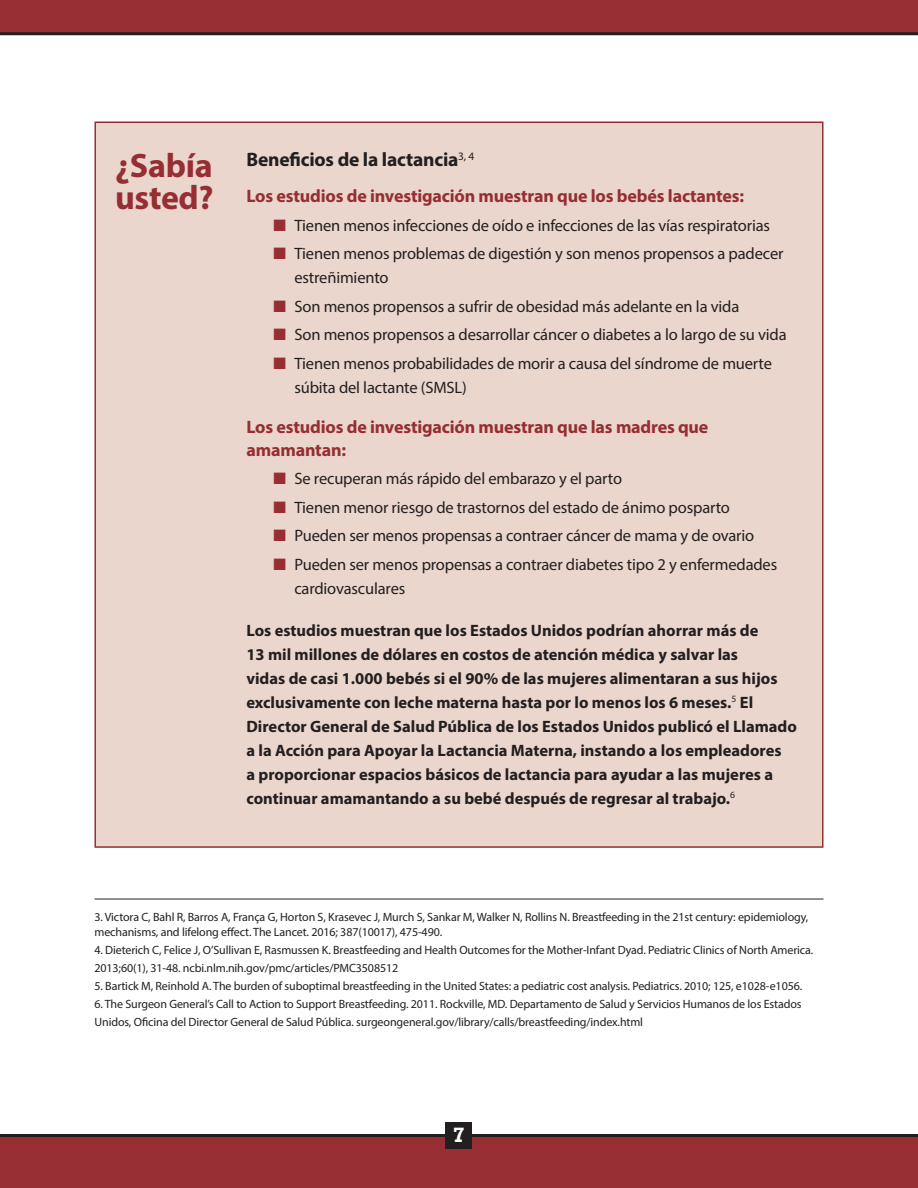
<style>
.page{position:relative;width:918px;height:1188px;background:#fff}
.page>*{position:absolute;margin:0;border:0;box-sizing:border-box;transform-origin:0 0}
.t1{font:700 34.05px/32.1px "Myriad Pro";letter-spacing:-.01em;color:#962e33}
.t2{font:700 19.5px "Myriad Pro";letter-spacing:-.01em;color:#231f20}
.t3{font:700 19.5px "Rockwell";color:#fff;scale:.9 1}
.t4{font:700 18px/22.5px "Myriad Pro";letter-spacing:-.01em;color:#962e33}
.t5{font:16.5px/24px "Myriad Pro";letter-spacing:-.01em;color:#231f20}
.t6{font:700 16.5px/24px "Myriad Pro";color:#231f20}
.t7{font:12px/18px "Myriad Pro";letter-spacing:-.01em;color:#231f20}
.s1{color:#962e33}
</style>
<div class="page">
<div style="left:0;top:0;width:918px;height:34px;background:#962e33"></div>
<div style="left:0;top:1134px;width:918px;height:54px;background:#962e33"></div>
<hr style="left:0;top:32px;width:918px;height:3px;background:#231f20">
<hr style="left:0;top:1134px;width:918px;height:3px;background:#231f20">
<div style="left:446px;top:1122px;width:26px;height:27px;background:#231f20"></div>
<div style="left:94px;top:122px;width:730px;height:726px;background:#ead6cd;border:2px solid #962e33"></div>
<hr style="left:94px;top:899px;width:730px;height:1px;background:#231f20">
<h1 class="t1" style="left:115px;top:148px;width:100px">¿Sabía usted?</h1>
<h2 class="t2" style="left:246px;top:147px;width:229px">Beneficios de la lactancia<sup>3,</sup> <sup>4</sup></h2>
<h3 class="t4" style="left:246px;top:184px;width:499px">Los estudios de investigación muestran que los bebés lactantes:</h3>
<h3 class="t5" style="left:273px;top:213px;width:498px"><span class="s1">■</span> Tienen menos infecciones de oído e infecciones de las vías respiratorias</h3>
<h3 class="t5" style="left:294px;top:241px;width:491px;text-indent:-21px"><span class="s1">■</span> Tienen menos problemas de digestión y son menos propensos a padecer estreñimiento</h3>
<h3 class="t5" style="left:273px;top:294px;width:467px"><span class="s1">■</span> Son menos propensos a sufrir de obesidad más adelante en la vida</h3>
<h3 class="t5" style="left:273px;top:322px;width:515px"><span class="s1">■</span> Son menos propensos a desarrollar cáncer o diabetes a lo largo de su vida</h3>
<h3 class="t5" style="left:294px;top:351px;width:479px;text-indent:-21px"><span class="s1">■</span> Tienen menos probabilidades de morir a causa del síndrome de muerte súbita del lactante (SMSL)</h3>
<h3 class="t4" style="left:246px;top:415px;width:464px">Los estudios de investigación muestran que las madres que amamantan:</h3>
<h3 class="t5" style="left:273px;top:466px;width:350px"><span class="s1">■</span> Se recuperan más rápido del embarazo y el parto</h3>
<h3 class="t5" style="left:273px;top:495px;width:458px"><span class="s1">■</span> Tienen menor riesgo de trastornos del estado de ánimo posparto</h3>
<h3 class="t5" style="left:273px;top:523px;width:482px"><span class="s1">■</span> Pueden ser menos propensas a contraer cáncer de mama y de ovario</h3>
<h3 class="t5" style="left:294px;top:552px;width:484px;text-indent:-21px"><span class="s1">■</span> Pueden ser menos propensas a contraer diabetes tipo 2 y enfermedades cardiovasculares</h3>
<p class="t6" style="left:246px;top:617px;width:552px">Los estudios muestran que los Estados Unidos podrían ahorrar más de<br>13 mil millones de dólares en costos de atención médica y salvar las<br>vidas de casi 1.000 bebés si el 90% de las mujeres alimentaran a sus hijos exclusivamente con leche materna hasta por lo menos los 6 meses.<sup>5</sup> El Director General de Salud Pública de los Estados Unidos publicó el Llamado a la Acción para Apoyar la Lactancia Materna, instando a los empleadores<br>a proporcionar espacios básicos de lactancia para ayudar a las mujeres a continuar amamantando a su bebé después de regresar al trabajo.<sup>6</sup></p>
<p class="t7" style="left:94px;top:909px;width:715px;line-height:15px">3. Victora C, Bahl R, Barros A, França G, Horton S, Krasevec J, Murch S, Sankar M, Walker N, Rollins N. Breastfeeding in the 21st century: epidemiology, mechanisms, and lifelong effect. The Lancet. 2016; 387(10017), 475-490.</p>
<p class="t7" style="left:94px;top:941px;width:720px">4. Dieterich C, Felice J, O’Sullivan E, Rasmussen K. Breastfeeding and Health Outcomes for the Mother-Infant Dyad. Pediatric Clinics of North America.<br>2013;60(1), 31-48. ncbi.nlm.nih.gov/pmc/articles/PMC3508512</p>
<p class="t7" style="left:94px;top:977px;width:709px">5. Bartick M, Reinhold A. The burden of suboptimal breastfeeding in the United States: a pediatric cost analysis. Pediatrics. 2010; 125, e1028-e1056.</p>
<p class="t7" style="left:94px;top:995px;width:709px">6. The Surgeon General’s Call to Action to Support Breastfeeding. 2011. Rockville, MD. Departamento de Salud y Servicios Humanos de los Estados<br>Unidos, Oficina del Director General de Salud Pública. surgeongeneral.gov/library/calls/breastfeeding/index.html</p>
<h2 class="t3" style="left:453px;top:1122px;width:14px">7</h2>
</div>
